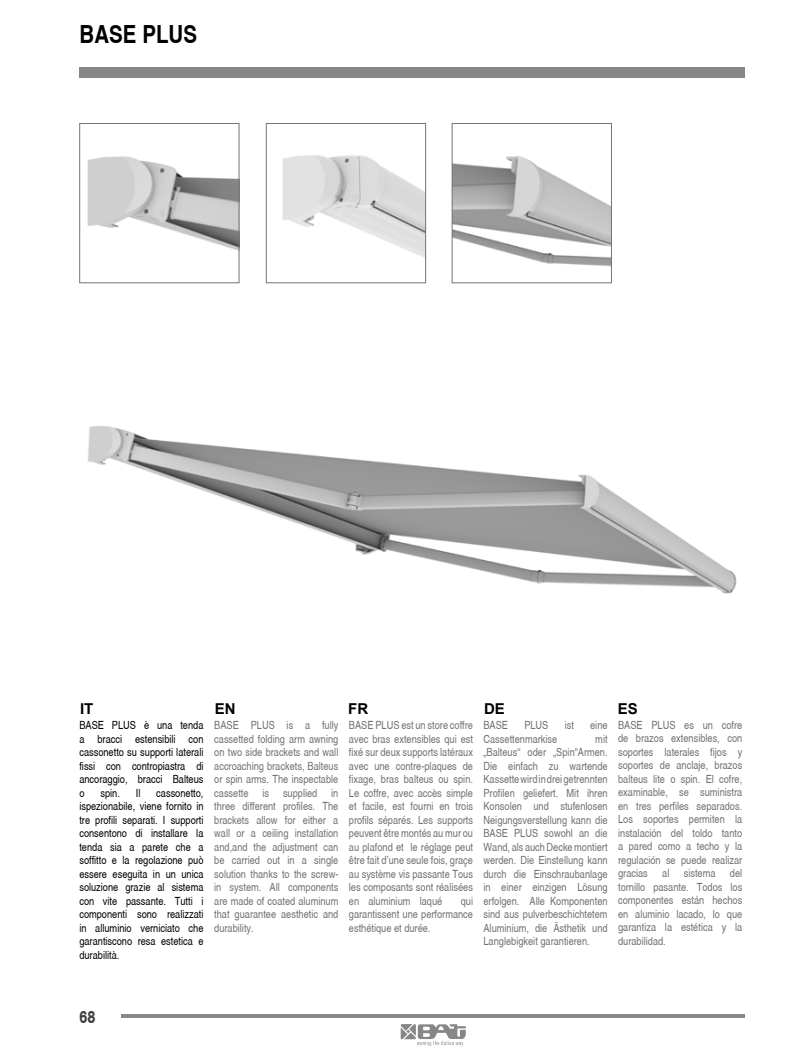
<style>
.page{position:relative;width:798px;height:1053px;background:#fff}
.page>*{position:absolute;margin:0;border:0;box-sizing:border-box;transform-origin:0 0}
.t1{font:700 condensed 25px "Nimbus San L";color:#000}
.t2{font:700 condensed 17.5px "Nimbus San L";color:#3d3e40}
.t3{font:700 15px "Arial";color:#000}
.t4{font:condensed 11.25px/13.5px "Nimbus San L";color:#707172;text-align:justify}
.t5{font:condensed 11.25px/13.5px "Nimbus San L";color:#000;text-align:justify}
</style>
<div class="page">
<div style="left:80px;top:67px;width:664px;height:11px;background:#868789"></div>
<hr style="left:122px;top:1014px;width:622px;height:3px;background:#868789">
<svg style="left:400px;top:1024px;width:65px;height:21px"></svg>
<img style="left:87px;top:156px;width:150px;height:94px">
<div style="left:79px;top:123px;width:160px;height:160px;border:1px solid #707172"></div>
<img style="left:282px;top:155px;width:142px;height:102px">
<div style="left:266px;top:123px;width:160px;height:160px;border:1px solid #707172"></div>
<img style="left:453px;top:156px;width:156px;height:110px">
<div style="left:451px;top:123px;width:160px;height:160px;border:1px solid #707172"></div>
<img style="left:87px;top:426px;width:650px;height:168px">
<h1 class="t1" style="left:80px;top:25px;width:119px">BASE PLUS</h1>
<h3 class="t3" style="left:80px;top:700px;width:15px">IT</h3>
<h3 class="t3" style="left:215px;top:700px;width:22px">EN</h3>
<h3 class="t3" style="left:348px;top:700px;width:21px">FR</h3>
<h3 class="t3" style="left:484px;top:700px;width:22px">DE</h3>
<h3 class="t3" style="left:617px;top:700px;width:22px">ES</h3>
<p class="t5" style="left:79px;top:718px;width:126px">BASE PLUS è una tenda a bracci estensibili con cassonetto su supporti laterali fissi con contropiastra di ancoraggio, bracci Balteus o</p>
<p class="t5" style="left:100px;top:786px;width:21px">spin.</p>
<p class="t5" style="left:136px;top:786px;width:6px">Il</p>
<p class="t5" style="left:79px;top:786px;width:126px;text-indent:77px">cassonetto, ispezionabile, viene fornito in tre profili separati. I supporti consentono di installare la tenda sia a parete che a soffitto e la regolazione può essere eseguita in un unica soluzione grazie al sistema con vite passante. Tutti i componenti sono realizzati in alluminio verniciato che garantiscono resa estetica e durabilità.</p>
<p class="t4" style="left:214px;top:718px;width:126px">BASE PLUS is a fully cassetted folding arm awning on two side brackets and wall accroaching brackets, Balteus or spin arms. The inspectable cassette is supplied in three different profiles. The brackets allow for either a wall or a ceiling installation and,and the adjustment can be carried out in a single solution thanks to the screw&shy;in system. All components are made of coated aluminum that guarantee aesthetic and durability.</p>
<p class="t4" style="left:349px;top:718px;width:126px">BASE PLUS est un store coffre avec bras extensibles qui est fixé sur deux supports latéraux avec une contre-plaques de fixage, bras balteus ou spin.<br>Le coffre, avec accès simple et facile, est fourni en trois profils séparés. Les supports peuvent être montés au mur ou au plafond et le réglage peut être fait d’une seule fois, graçe au système vis passante Tous les composants sont réalisées en aluminium laqué</p>
<p class="t4" style="left:349px;top:894px;width:126px;text-indent:112px">qui garantissent une performance esthétique et durée.</p>
<p class="t4" style="left:483px;top:718px;width:26px">BASE</p>
<p class="t4" style="left:524px;top:718px;width:26px">PLUS</p>
<p class="t4" style="left:564px;top:718px;width:11px">ist</p>
<p class="t4" style="left:590px;top:718px;width:19px">eine</p>
<p class="t4" style="left:483px;top:732px;width:75px">Cassettenmarkise</p>
<p class="t4" style="left:483px;top:732px;width:126px;text-indent:112px">mit „Balteus“ oder „Spin“Armen.<br>Die einfach zu wartende Kassette wird in drei getrennten Profilen geliefert. Mit ihren Konsolen und stufenlosen Neigungsverstellung kann die BASE PLUS sowohl an die Wand, als auch Decke montiert werden. Die Einstellung kann durch die Einschraubanlage in einer einzigen Lösung erfolgen. Alle Komponenten sind aus pulverbeschichtetem Aluminium, die Ästhetik und Langlebigkeit garantieren.</p>
<p class="t4" style="left:618px;top:718px;width:126px">BASE PLUS es un cofre de brazos extensibles, con soportes laterales fijos y soportes de anclaje, brazos balteus lite o spin. El cofre, examinable, se suministra en tres perfiles separados.<br>Los soportes permiten la instalación del toldo tanto a pared como a techo y la regulación se puede realizar gracias</p>
<p class="t4" style="left:618px;top:866px;width:126px;text-indent:112px">del tornillo pasante. Todos los componentes están hechos en aluminio lacado, lo que garantiza la estética y la durabilidad.</p>
<p class="t4" style="left:662px;top:866px;width:9px">al</p>
<p class="t4" style="left:683px;top:866px;width:33px">sistema</p>
<h2 class="t2" style="left:80px;top:1009px;width:17px">68</h2>
</div>
